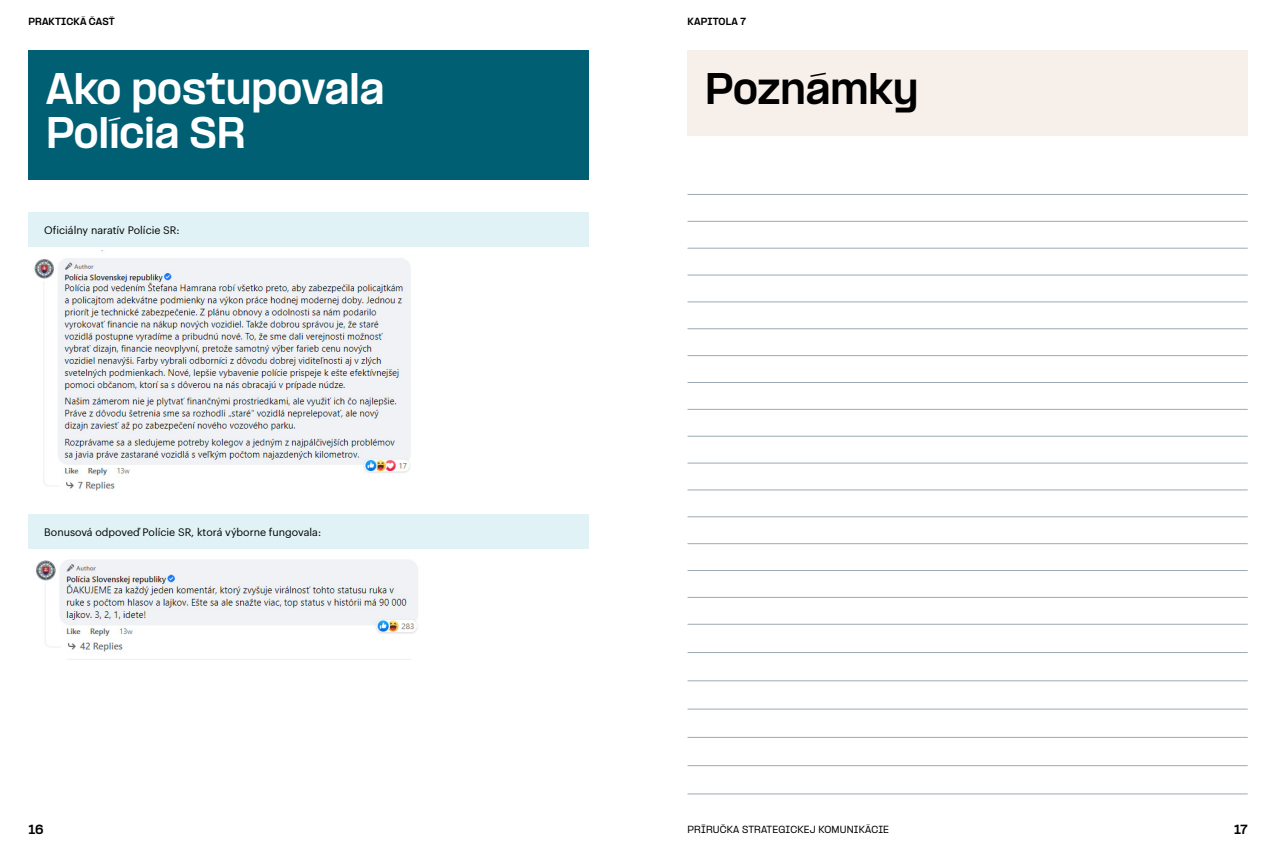
<style>
.page{position:relative;width:1276px;height:851px;background:#fff}
.page>*{position:absolute;margin:0;border:0;box-sizing:border-box;transform-origin:0 0}
.t1{font:800 37.5px "PP Formula";color:#fff}
.t2{font:800 37.5px "PP Formula";color:#000}
.t3{font:800 11.25px "PP Formula";color:#000}
.t4{font:10.62px "Graphik";color:#000}
.t5{font:500 8.75px "PP Formula";letter-spacing:.02em;color:#000}
.t6{font:800 8.75px "PP Formula";letter-spacing:.02em;color:#000}
</style>
<div class="page">
<img style="left:34px;top:258px;width:377px;height:233px">
<img style="left:36px;top:560px;width:382px;height:92px">
<div style="left:28px;top:212px;width:560px;height:35px;background:#e0f2f5"></div>
<div style="left:28px;top:514px;width:560px;height:35px;background:#e0f2f5"></div>
<div style="left:687px;top:50px;width:560px;height:86px;background:#f7f0ea"></div>
<hr style="left:688px;top:409px;width:559px;height:1px;background:#9caab3">
<hr style="left:688px;top:301px;width:559px;height:1px;background:#9caab3">
<hr style="left:688px;top:221px;width:559px;height:1px;background:#9caab3">
<hr style="left:688px;top:355px;width:559px;height:1px;background:#9caab3">
<hr style="left:688px;top:462px;width:559px;height:1px;background:#9caab3">
<hr style="left:688px;top:516px;width:559px;height:1px;background:#9caab3">
<hr style="left:688px;top:570px;width:559px;height:1px;background:#9caab3">
<hr style="left:688px;top:624px;width:559px;height:1px;background:#9caab3">
<hr style="left:688px;top:652px;width:559px;height:1px;background:#9caab3">
<hr style="left:688px;top:680px;width:559px;height:1px;background:#9caab3">
<hr style="left:688px;top:708px;width:559px;height:1px;background:#9caab3">
<hr style="left:688px;top:737px;width:559px;height:1px;background:#9caab3">
<hr style="left:688px;top:765px;width:559px;height:1px;background:#9caab3">
<hr style="left:688px;top:793px;width:559px;height:1px;background:#9caab3">
<hr style="left:688px;top:248px;width:559px;height:1px;background:#9caab3">
<hr style="left:688px;top:436px;width:559px;height:1px;background:#9caab3">
<hr style="left:688px;top:489px;width:559px;height:1px;background:#9caab3">
<hr style="left:688px;top:543px;width:559px;height:1px;background:#9caab3">
<hr style="left:688px;top:597px;width:559px;height:1px;background:#9caab3">
<hr style="left:688px;top:328px;width:559px;height:1px;background:#9caab3">
<hr style="left:688px;top:382px;width:559px;height:1px;background:#9caab3">
<hr style="left:688px;top:275px;width:559px;height:1px;background:#9caab3">
<hr style="left:688px;top:194px;width:559px;height:1px;background:#9caab3">
<div style="left:28px;top:50px;width:560px;height:129px;background:#005f73"></div>
<p class="t6" style="left:28px;top:16px;width:88px">PRAKTICKÁ ČASŤ</p>
<p class="t6" style="left:687px;top:16px;width:60px">KAPITOLA 7</p>
<h1 class="t1" style="left:46px;top:65px;width:340px">Ako postupovala</h1>
<h1 class="t2" style="left:705px;top:65px;width:215px">Poznámky</h1>
<h1 class="t1" style="left:46px;top:109px;width:201px">Polícia SR</h1>
<p class="t4" style="left:44px;top:222px;width:137px">Oficiálny naratív Polície SR:</p>
<p class="t4" style="left:44px;top:524px;width:278px">Bonusová odpoveď Polície SR, ktorá výborne fungovala:</p>
<p class="t3" style="left:28px;top:822px;width:17px">16</p>
<p class="t5" style="left:687px;top:823px;width:203px">PRÍRUČKA STRATEGICKEJ KOMUNIKÁCIE</p>
<p class="t3" style="left:1234px;top:822px;width:15px">17</p>
</div>
